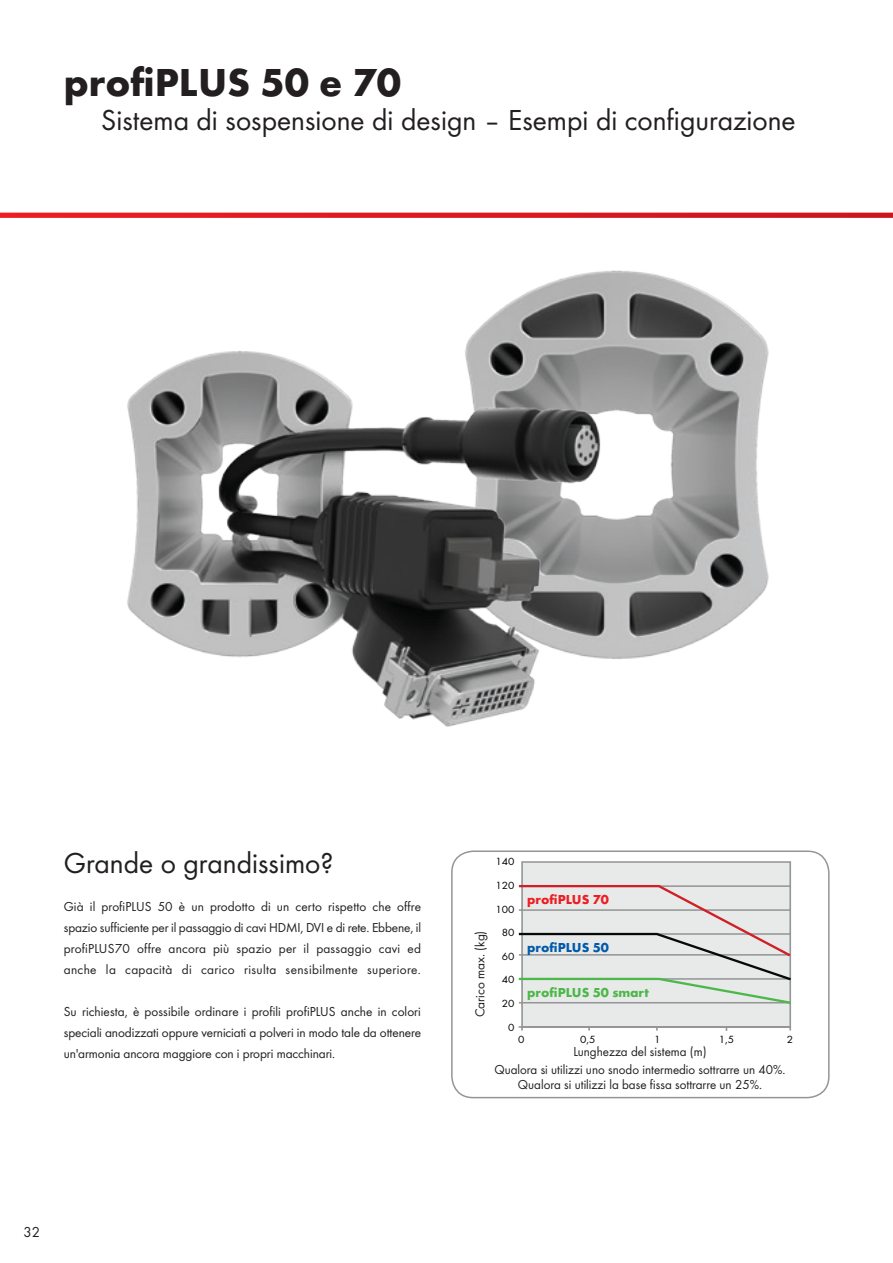
<style>
.page{position:relative;width:893px;height:1263px;background:#fff}
.page>*{position:absolute;margin:0;border:0;box-sizing:border-box;transform-origin:0 0}
.t1{font:700 40.5px "Futura";color:#231f20}
.t2{font:30px "Futura Boo";color:#231f20}
.t3{font:15px "Futura Boo";color:#231f20}
.t4{font:13.5px/21px "Futura Boo";color:#231f20;text-align:justify}
.t5{font:700 13.5px "Futura";color:#4cb848}
.t6{font:700 13.5px "Futura";color:#ee1d23}
.t7{font:700 13.5px "Futura";color:#015aaa}
.t8{font:10.8px/23.5px "Futura Boo";color:#000001;text-align:right;scale:1.06 1}
</style>
<div class="page">
<svg style="left:518px;top:861px;width:274px;height:170px;background:#e1e4e2"></svg>
<svg style="left:518px;top:884px;width:274px;height:121px;background:#d9dbd7"></svg>
<div style="left:451px;top:850px;width:379px;height:248px;border:2px solid #939598;border-radius:21px"></div>
<svg style="left:0;top:213px;width:893px;height:5px;background:#dd1e25"></svg>
<img style="left:490px;top:270px;width:279px;height:389px">
<img style="left:127px;top:318px;width:501px;height:409px">
<h1 class="t1" style="left:64px;top:57px;width:339px">profiPLUS 50 e 70</h1>
<h2 class="t2" style="left:101px;top:102px;width:696px">Sistema di sospensione di design – Esempi di configurazione</h2>
<h2 class="t2" style="left:64px;top:845px;width:271px">Grande o grandissimo?</h2>
<p class="t4" style="left:64px;top:896px;width:359px">Già il profiPLUS 50 è un prodotto di un certo rispetto che offre spazio sufficiente per il passaggio di cavi HDMI, DVI e di rete. Ebbene, il profiPLUS70 offre ancora più spazio per il passaggio cavi ed anche la capacità di carico risulta sensibilmente superiore.</p>
<p class="t4" style="left:64px;top:1001px;width:359px">Su richiesta, è possibile ordinare i profili profiPLUS anche in colori speciali anodizzati oppure verniciati a polveri in modo tale da ottenere un'armonia ancora maggiore con i propri macchinari.</p>
<p class="t4" style="left:469px;top:1017px;width:88px;rotate:-90deg">Carico max. (kg)</p>
<p class="t8" style="left:495px;top:850px;width:19px">140<br>120<br>100<br>80<br>60<br>40<br>20<br>0</p>
<p class="t6" style="left:527px;top:891px;width:83px">profiPLUS 70</p>
<p class="t7" style="left:527px;top:939px;width:83px">profiPLUS 50</p>
<p class="t5" style="left:527px;top:984px;width:123px">profiPLUS 50 smart</p>
<p class="t8" style="left:518px;top:1027px;width:7px">0</p>
<p class="t8" style="left:580px;top:1027px;width:16px">0,5</p>
<p class="t8" style="left:654px;top:1027px;width:7px">1</p>
<p class="t8" style="left:719px;top:1027px;width:16px">1,5</p>
<p class="t8" style="left:787px;top:1027px;width:7px">2</p>
<p class="t4" style="left:494px;top:1043px;width:292px;line-height:18px;text-align:center">Lunghezza del sistema (m)<br>Qualora si utilizzi uno snodo intermedio sottrarre un 40%.</p>
<p class="t4" style="left:518px;top:1074px;width:246px">Qualora si utilizzi la base fissa sottrarre un 25%.</p>
<p class="t3" style="left:24px;top:1223px;width:18px">32</p>
</div>
